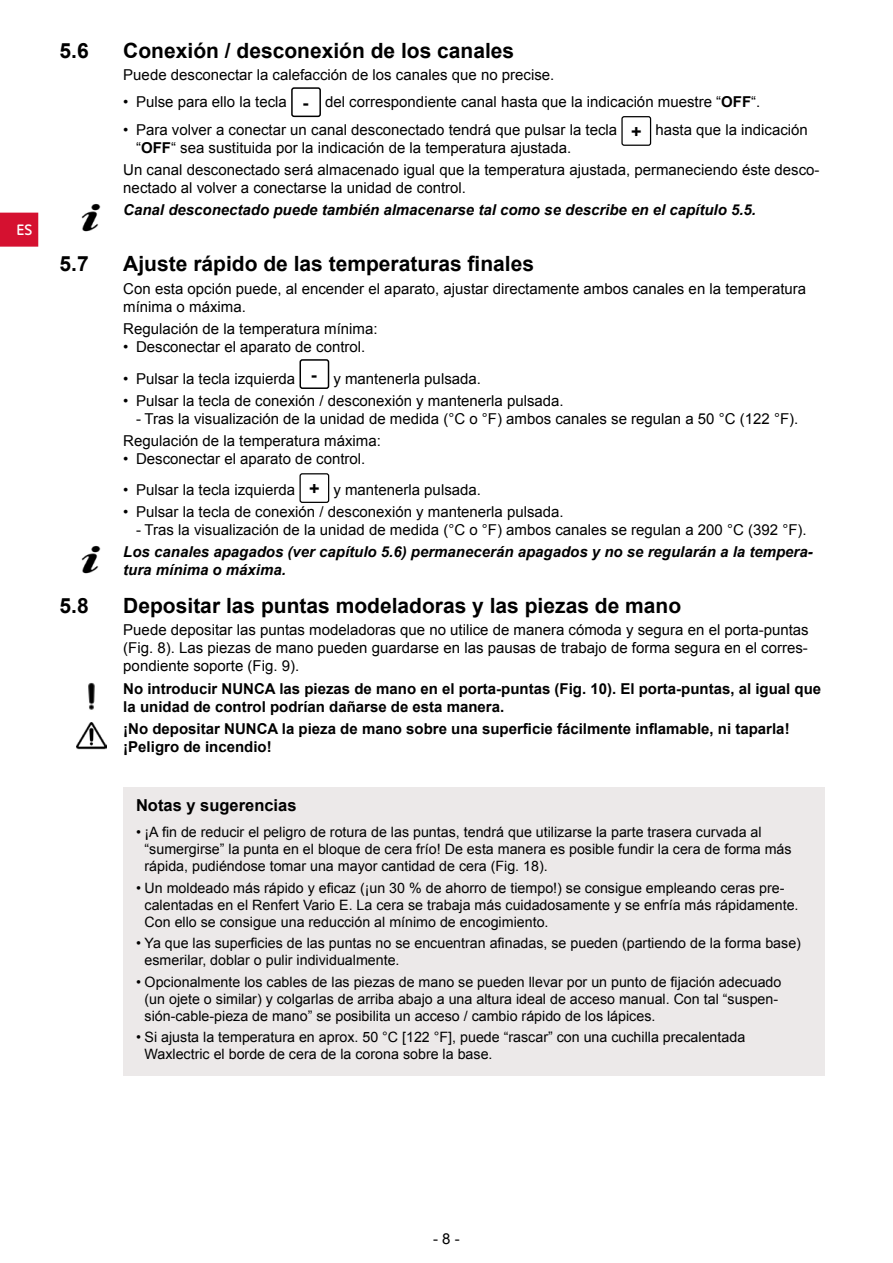
<style>
.page{position:relative;width:893px;height:1263px;background:#fff}
.page>*{position:absolute;margin:0;border:0;box-sizing:border-box;transform-origin:0 0}
.t1{font:700 21px "Arial";color:#000}
.t2{font:700 16.5px "Arial";color:#000}
.t3{font:15px/18px "Arial";color:#000}
.t4{font:700 15px/18px "Arial";color:#000}
.t5{font:italic 700 15px/18px "Arial";color:#000}
.t6{font:700 15px "Netto Pro";color:#fff}
.t7{font:14.25px/17.1px "Arial";color:#000}
.s1{font-weight:700;font-size:18px}
.s2{font-weight:700}
</style>
<div class="page">
<div style="left:1px;top:213px;width:37px;height:33px;background:#d51130"></div>
<div style="left:0;top:213px;width:38px;height:34px;border:2px solid #d51130"></div>
<div style="left:123px;top:787px;width:702px;height:288px;background:#ece9e9"></div>
<div style="left:291px;top:87px;width:30px;height:30px;border:2px solid #000;border-radius:2px"></div>
<div style="left:621px;top:116px;width:30px;height:30px;border:1px solid #000;border-radius:2px"></div>
<img style="left:81px;top:204px;width:20px;height:28px">
<div style="left:299px;top:359px;width:30px;height:30px;border:2px solid #000;border-radius:2px"></div>
<div style="left:299px;top:473px;width:30px;height:30px;border:1px solid #000;border-radius:2px"></div>
<img style="left:81px;top:546px;width:20px;height:28px">
<img style="left:88px;top:682px;width:7px;height:28px">
<img style="left:77px;top:722px;width:29px;height:28px">
<p class="t6" style="left:17px;top:220px;width:17px">ES</p>
<h1 class="t1" style="left:60px;top:36px;width:31px">5.6</h1>
<h1 class="t1" style="left:123px;top:36px;width:392px">Conexión / desconexión de los canales</h1>
<p class="t3" style="left:123px;top:66px;width:430px">Puede desconectar la calefacción de los canales que no precise.</p>
<p class="t3" style="left:123px;top:93px;width:636px">• Pulse para ello la tecla <span class="s1">-</span> del correspondiente canal hasta que la indicación muestre “<span class="s2">OFF</span>“.</p>
<p class="t3" style="left:136px;top:121px;width:673px;text-indent:-13px">• Para volver a conectar un canal desconectado tendrá que pulsar la tecla <span class="s1">+</span> hasta que la indicación “<span class="s2">OFF</span>“ sea sustituida por la indicación de la temperatura ajustada.</p>
<p class="t3" style="left:123px;top:161px;width:698px">Un canal desconectado será almacenado igual que la temperatura ajustada, permaneciendo éste desco&shy;nectado al volver a conectarse la unidad de control.</p>
<p class="t5" style="left:123px;top:202px;width:634px">Canal desconectado puede también almacenarse tal como se describe en el capítulo 5.5.</p>
<h1 class="t1" style="left:60px;top:250px;width:31px">5.7</h1>
<h1 class="t1" style="left:123px;top:250px;width:412px">Ajuste rápido de las temperaturas finales</h1>
<p class="t3" style="left:123px;top:280px;width:684px">Con esta opción puede, al encender el aparato, ajustar directamente ambos canales en la temperatura mínima o máxima.</p>
<p class="t3" style="left:123px;top:320px;width:256px">Regulación de la temperatura mínima:</p>
<p class="t3" style="left:123px;top:338px;width:241px">• Desconectar el aparato de control.</p>
<p class="t3" style="left:123px;top:370px;width:357px">• Pulsar la tecla izquierda <sup>-</sup> y mantenerla pulsada.</p>
<p class="t3" style="left:123px;top:392px;width:439px">• Pulsar la tecla de conexión / desconexión y mantenerla pulsada.</p>
<p class="t3" style="left:123px;top:408px;width:674px;line-height:22.2px;text-indent:13px">- Tras la visualización de la unidad de medida (°C o °F) ambos canales se regulan a 50 °C (122 °F).<br>Regulación de la temperatura máxima:</p>
<p class="t3" style="left:123px;top:450px;width:241px">• Desconectar el aparato de control.</p>
<p class="t3" style="left:123px;top:481px;width:357px">• Pulsar la tecla izquierda <span class="s1">+</span> y mantenerla pulsada.</p>
<p class="t3" style="left:123px;top:503px;width:439px">• Pulsar la tecla de conexión / desconexión y mantenerla pulsada.</p>
<p class="t3" style="left:136px;top:521px;width:669px">- Tras la visualización de la unidad de medida (°C o °F) ambos canales se regulan a 200 °C (392 °F).</p>
<p class="t5" style="left:123px;top:543px;width:691px">Los canales apagados (ver capítulo 5.6) permanecerán apagados y no se regularán a la tempera&shy;tura mínima o máxima.</p>
<h1 class="t1" style="left:60px;top:592px;width:31px">5.8</h1>
<h1 class="t1" style="left:123px;top:592px;width:559px">Depositar las puntas modeladoras y las piezas de mano</h1>
<p class="t3" style="left:123px;top:621px;width:687px;text-align:justify">Puede depositar las puntas modeladoras que no utilice de manera cómoda y segura en el porta-puntas (Fig. 8). Las piezas de mano pueden guardarse en las pausas de trabajo de forma segura en el corres&shy;pondiente soporte (Fig. 9).</p>
<p class="t4" style="left:123px;top:680px;width:699px">No introducir NUNCA las piezas de mano en el porta-puntas (Fig. 10). El porta-puntas, al igual que la unidad de control podrían dañarse de esta manera.</p>
<p class="t4" style="left:123px;top:720px;width:668px">¡No depositar NUNCA la pieza de mano sobre una superficie fácilmente inflamable, ni taparla! ¡Peligro de incendio!</p>
<p class="t2" style="left:136px;top:795px;width:162px">Notas y sugerencias</p>
<p class="t7" style="left:145px;top:824px;width:649px;text-indent:-9px">• ¡A fin de reducir el peligro de rotura de las puntas, tendrá que utilizarse la parte trasera curvada al “sumergirse” la punta en el bloque de cera frío! De esta manera es posible fundir la cera de forma más rápida, pudiéndose tomar una mayor cantidad de cera (Fig. 18).</p>
<p class="t7" style="left:145px;top:879px;width:653px;text-indent:-9px">• Un moldeado más rápido y eficaz (¡un 30 % de ahorro de tiempo!) se consigue empleando ceras pre&shy;calentadas en el Renfert Vario E. La cera se trabaja más cuidadosamente y se enfría más rápidamente.<br>Con ello se consigue una reducción al mínimo de encogimiento.</p>
<p class="t7" style="left:145px;top:935px;width:658px;text-indent:-9px">• Ya que las superficies de las puntas no se encuentran afinadas, se pueden (partiendo de la forma base) esmerilar, doblar o pulir individualmente.</p>
<p class="t7" style="left:145px;top:973px;width:638px;text-indent:-9px">• Opcionalmente los cables de las piezas de mano se pueden llevar por un punto de fijación adecuado (un ojete o similar) y colgarlas de arriba abajo a una altura ideal de acceso manual. Con tal “suspen&shy;sión-cable-pieza de mano” se posibilita un acceso / cambio rápido de los lápices.</p>
<p class="t7" style="left:145px;top:1029px;width:602px;text-indent:-9px">• Si ajusta la temperatura en aprox. 50 °C [122 °F], puede “rascar” con una cuchilla precalentada<br>Waxlectric el borde de cera de la corona sobre la base.</p>
<p class="t3" style="left:433px;top:1230px;width:28px">- 8 -</p>
</div>
